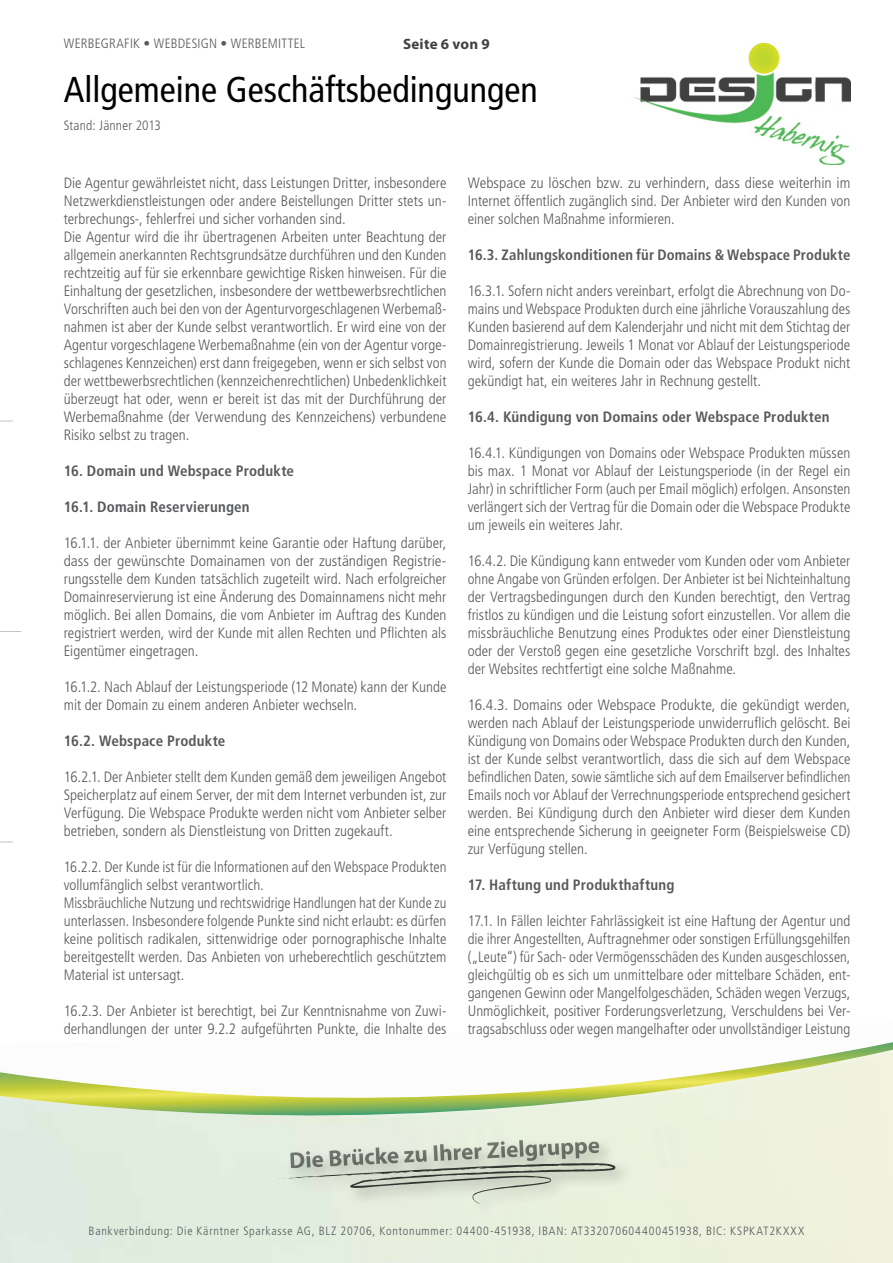
<style>
.page{position:relative;width:893px;height:1263px;background:#fff}
.page>*{position:absolute;margin:0;border:0;box-sizing:border-box;transform-origin:0 0}
.t1{font:condensed 36px "Frutiger LT Std";color:#000}
.t2{font:300 condensed 15px/18px "Frutiger LT Std";color:#58595b;text-align:justify}
.t3{font:300 condensed 15px/18px "Frutiger LT Std";color:#58595b;text-align:justify;scale:1.04 1}
.t4{font:700 condensed 15px "Frutiger LT Std";letter-spacing:.01em;color:#58595b}
.t5{font:700 15px "Myriad Pro";letter-spacing:.015em;color:#414042}
.t6{font:300 condensed 13.5px "Frutiger LT Std";letter-spacing:.015em;color:#58595b}
.t7{font:300 condensed 12px "Frutiger LT Std";letter-spacing:.06em;color:#58595b}
</style>
<div class="page">
<img style="left:634px;top:43px;width:216px;height:122px">
<img style="left:0;top:1042px;width:893px;height:92px">
<svg style="left:0;top:421px;width:13px;height:1px"></svg>
<svg style="left:0;top:842px;width:13px;height:1px"></svg>
<svg style="left:0;top:631px;width:21px;height:1px"></svg>
<div style="left:280px;top:1136px;width:352px;height:84px;background:#e7efde"></div>
<svg style="left:277px;top:1140px;width:339px;height:65px"></svg>
<p class="t6" style="left:64px;top:36px;width:243px">WERBEGRAFIK • WEBDESIGN • WERBEMITTEL</p>
<p class="t5" style="left:403px;top:36px;width:88px">Seite 6 von 9</p>
<h1 class="t1" style="left:64px;top:69px;width:475px">Allgemeine Geschäftsbedingungen</h1>
<p class="t6" style="left:64px;top:117px;width:99px">Stand: Jänner 2013</p>
<p class="t2" style="left:64px;top:174px;width:384px;text-align:left">Die Agentur gewährleistet nicht, dass Leistungen Dritter, insbesondere Netzwerkdienstleistungen oder andere Beistellungen Dritter stets un&shy;terbrechungs-, fehlerfrei und sicher vorhanden sind.<br>Die Agentur wird die ihr übertragenen Arbeiten unter Beachtung der allgemein anerkannten Rechtsgrundsätze durchführen und den Kunden rechtzeitig auf für sie erkennbare gewichtige Risken hinweisen. Für die Einhaltung der gesetzlichen, insbesondere der wettbewerbsrechtlichen Vorschriften auch bei den von der Agenturvorgeschlagenen Werbemaß&shy;nahmen ist aber der Kunde selbst verantwortlich. Er wird eine von der Agentur vorgeschlagene Werbemaßnahme (ein von der Agentur vorge&shy;schlagenes Kennzeichen) erst dann freigegeben, wenn er sich selbst von der wettbewerbsrechtlichen (kennzeichenrechtlichen) Unbedenklichkeit überzeugt hat oder, wenn er bereit ist das mit der Durchführung der Werbemaßnahme (der Verwendung des Kennzeichens) verbundene Risiko selbst zu tragen.</p>
<p class="t4" style="left:64px;top:462px;width:232px">16. Domain und Webspace Produkte</p>
<p class="t4" style="left:64px;top:498px;width:187px">16.1. Domain Reservierungen</p>
<p class="t2" style="left:64px;top:534px;width:384px">16.1.1. der Anbieter übernimmt keine Garantie oder Haftung darüber, dass der gewünschte Domainamen von der zuständigen Registrie&shy;rungsstelle dem Kunden tatsächlich zugeteilt wird. Nach erfolgreicher Domainreservierung ist eine Änderung des Domainnamens nicht mehr möglich. Bei allen Domains, die vom Anbieter im Auftrag des Kunden registriert werden, wird der Kunde mit allen Rechten und Pflichten als Eigentümer eingetragen.</p>
<p class="t2" style="left:64px;top:678px;width:384px">16.1.2. Nach Ablauf der Leistungsperiode (12 Monate) kann der Kunde mit der Domain zu einem anderen Anbieter wechseln.</p>
<p class="t4" style="left:64px;top:732px;width:163px">16.2. Webspace Produkte</p>
<p class="t2" style="left:64px;top:768px;width:384px">16.2.1. Der Anbieter stellt dem Kunden gemäß dem jeweiligen Angebot Speicherplatz auf einem Server, der mit dem Internet verbunden ist, zur Verfügung. Die Webspace Produkte werden nicht vom Anbieter selber betrieben, sondern als Dienstleistung von Dritten zugekauft.</p>
<p class="t2" style="left:64px;top:858px;width:384px;text-align:left">16.2.2. Der Kunde ist für die Informationen auf den Webspace Produkten vollumfänglich selbst verantwortlich.<br>Missbräuchliche Nutzung und rechtswidrige Handlungen hat der Kunde zu unterlassen. Insbesondere folgende Punkte sind nicht erlaubt: es dürfen keine politisch radikalen, sittenwidrige oder pornographische Inhalte bereitgestellt werden. Das Anbieten von urheberechtlich geschütztem Material ist untersagt.</p>
<p class="t2" style="left:64px;top:1002px;width:384px">16.2.3. Der Anbieter ist berechtigt, bei Zur Kenntnisnahme von Zuwi&shy;derhandlungen der unter 9.2.2 aufgeführten Punkte, die Inhalte des</p>
<p class="t3" style="left:468px;top:174px;width:369px">Webspace zu löschen bzw. zu verhindern, dass diese weiterhin im Internet öffentlich zugänglich sind. Der Anbieter wird den Kunden von einer solchen Maßnahme informieren.</p>
<p class="t4" style="left:468px;top:246px;width:384px">16.3. Zahlungskonditionen für Domains &amp; Webspace Produkte</p>
<p class="t2" style="left:468px;top:282px;width:384px">16.3.1. Sofern nicht anders vereinbart, erfolgt die Abrechnung von Do&shy;mains und Webspace Produkten durch eine jährliche Vorauszahlung des Kunden basierend auf dem Kalenderjahr und nicht mit dem Stichtag der Domainregistrierung. Jeweils 1 Monat vor Ablauf der Leistungsperiode wird, sofern der Kunde die Domain oder das Webspace Produkt nicht gekündigt hat, ein weiteres Jahr in Rechnung gestellt.</p>
<p class="t4" style="left:468px;top:408px;width:363px">16.4. Kündigung von Domains oder Webspace Produkten</p>
<p class="t2" style="left:468px;top:444px;width:384px">16.4.1. Kündigungen von Domains oder Webspace Produkten müssen bis max. 1 Monat vor Ablauf der Leistungsperiode (in der Regel ein Jahr) in schriftlicher Form (auch per Email möglich) erfolgen. Ansonsten verlängert sich der Vertrag für die Domain oder die Webspace Produkte um jeweils ein weiteres Jahr.</p>
<p class="t2" style="left:468px;top:552px;width:384px">16.4.2. Die Kündigung kann entweder vom Kunden oder vom Anbieter ohne Angabe von Gründen erfolgen. Der Anbieter ist bei Nichteinhaltung der Vertragsbedingungen durch den Kunden berechtigt, den Vertrag fristlos zu kündigen und die Leistung sofort einzustellen. Vor allem die missbräuchliche Benutzung eines Produktes oder einer Dienstleistung oder der Verstoß gegen eine gesetzliche Vorschrift bzgl. des Inhaltes der Websites rechtfertigt eine solche Maßnahme.</p>
<p class="t3" style="left:468px;top:696px;width:370px">16.4.3. Domains oder Webspace Produkte, die gekündigt werden, werden nach Ablauf der Leistungsperiode unwiderruflich gelöscht. Bei Kündigung von Domains oder Webspace Produkten durch den Kunden, ist der Kunde selbst verantwortlich, dass die sich auf dem Webspace befindlichen Daten, sowie sämtliche sich auf dem Emailserver befindlichen Emails noch vor Ablauf der Verrechnungsperiode entsprechend gesichert werden. Bei Kündigung durch den Anbieter wird dieser dem Kunden eine entsprechende Sicherung in geeigneter Form (Beispielsweise CD) zur Verfügung stellen.</p>
<p class="t4" style="left:468px;top:876px;width:208px">17. Haftung und Produkthaftung</p>
<p class="t2" style="left:468px;top:912px;width:384px">17.1. In Fällen leichter Fahrlässigkeit ist eine Haftung der Agentur und die ihrer Angestellten, Auftragnehmer oder sonstigen Erfüllungsgehilfen („Leute“) für Sach- oder Vermögensschäden des Kunden ausgeschlossen, gleichgültig ob es sich um unmittelbare oder mittelbare Schäden, ent&shy;gangenen Gewinn oder Mangelfolgeschäden, Schäden wegen Verzugs, Unmöglichkeit, positiver Forderungsverletzung, Verschuldens bei Ver&shy;tragsabschluss oder wegen mangelhafter oder unvollständiger Leistung</p>
<p class="t7" style="left:89px;top:1224px;width:717px">Bankverbindung: Die Kärntner Sparkasse AG, BLZ 20706, Kontonummer: 04400-451938, IBAN: AT332070604400451938, BIC: KSPKAT2KXXX</p>
</div>
